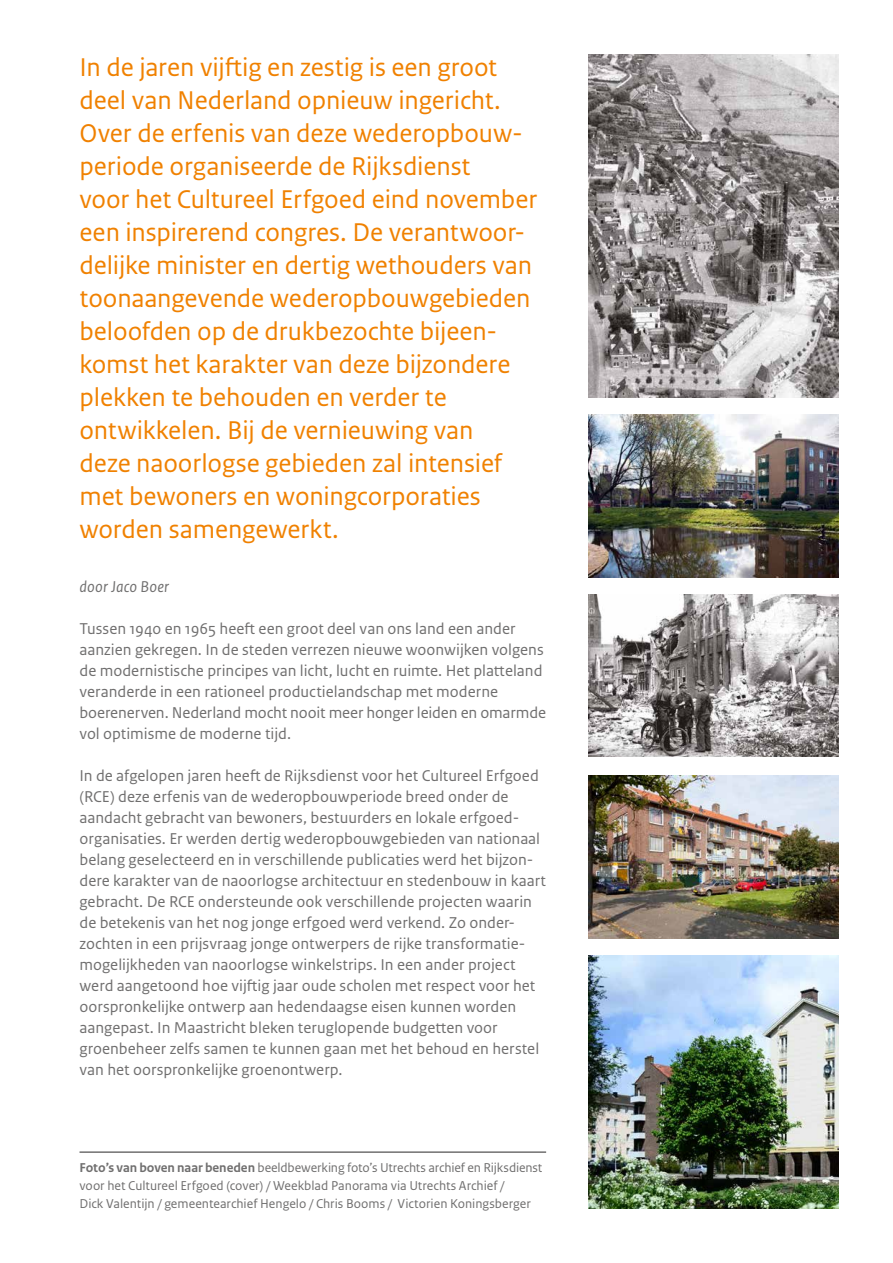
<style>
.page{position:relative;width:893px;height:1263px;background:#fff}
.page>*{position:absolute;margin:0;border:0;box-sizing:border-box;transform-origin:0 0}
.t1{font:27px/33px "Rijksoverheid Sans Text";letter-spacing:-.005em;color:#f08100}
.t2{font:16.5px/21px "Rijksoverheid Sans Text";color:#706f6f}
.t3{font:italic 16.5px "Rijksoverheid Sans Text";letter-spacing:.015em;color:#706f6f}
.t4{font:13.5px/18px "Rijksoverheid Sans Text";color:#706f6f}
.s1{font-weight:700}
</style>
<div class="page">
<img style="left:589px;top:955px;width:250px;height:254px">
<img style="left:589px;top:415px;width:250px;height:163px">
<img style="left:589px;top:595px;width:250px;height:161px">
<img style="left:589px;top:775px;width:250px;height:163px">
<img style="left:589px;top:54px;width:250px;height:344px">
<hr style="left:80px;top:1151px;width:466px;height:2px;background:#706f6f">
<p class="t1" style="left:80px;top:51px;width:459px">In de jaren vijftig en zestig is een groot deel van Nederland opnieuw ingericht.<br>Over de erfenis van deze wederopbouw&shy;periode organiseerde de Rijksdienst<br>voor het Cultureel Erfgoed eind november een inspirerend congres. De verantwoor&shy;delijke minister en dertig wethouders van toonaangevende wederopbouwgebieden beloofden op de drukbezochte bijeen&shy;komst het karakter van deze bijzondere plekken te behouden en verder te ontwikkelen. Bij de vernieuwing van<br>deze naoorlogse gebieden zal intensief met bewoners en woningcorporaties worden samengewerkt.</p>
<p class="t3" style="left:80px;top:577px;width:91px">door Jaco Boer</p>
<p class="t2" style="left:80px;top:618px;width:468px">Tussen 1940 en 1965 heeft een groot deel van ons land een ander aanzien gekregen. In de steden verrezen nieuwe woonwijken volgens de modernistische principes van licht, lucht en ruimte. Het platteland veranderde in een rationeel productielandschap met moderne boerenerven. Nederland mocht nooit meer honger leiden en omarmde vol optimisme de moderne tijd.</p>
<p class="t2" style="left:80px;top:765px;width:468px">In de afgelopen jaren heeft de Rijksdienst voor het Cultureel Erfgoed (RCE) deze erfenis van de wederopbouwperiode breed onder de aandacht gebracht van bewoners, bestuurders en lokale erfgoed&shy;organisaties. Er werden dertig wederopbouwgebieden van nationaal belang geselecteerd en in verschillende publicaties werd het bijzon&shy;dere karakter van de naoorlogse architectuur en stedenbouw in kaart gebracht. De RCE ondersteunde ook verschillende projecten waarin de betekenis van het nog jonge erfgoed werd verkend. Zo onder&shy;zochten in een prijsvraag jonge ontwerpers de rijke transformatie&shy;mogelijkheden van naoorlogse winkelstrips. In een ander project werd aangetoond hoe vijftig jaar oude scholen met respect voor het oorspronkelijke ontwerp aan hedendaagse eisen kunnen worden aangepast. In Maastricht bleken teruglopende budgetten voor groenbeheer zelfs samen te kunnen gaan met het behoud en herstel van het oorspronkelijke groenontwerp.</p>
<p class="t4" style="left:80px;top:1158px;width:464px"><span class="s1">Foto’s van boven naar beneden</span> beeldbewerking foto’s Utrechts archief en Rijksdienst voor het Cultureel Erfgoed (cover) / Weekblad Panorama via Utrechts Archief /<br>Dick Valentijn / gemeentearchief Hengelo / Chris Booms / Victorien Koningsberger</p>
</div>
